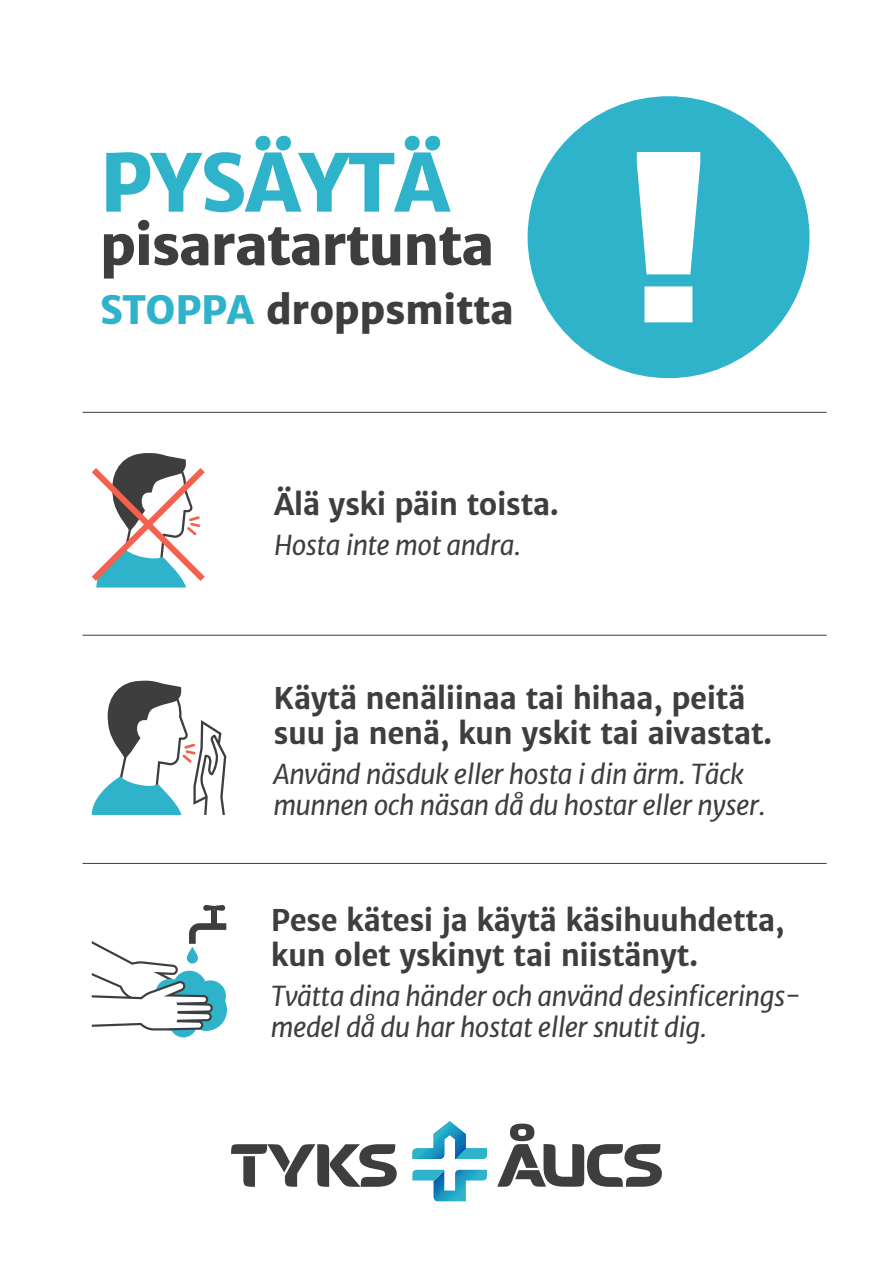
<style>
.page{position:relative;width:893px;height:1263px;background:#fff}
.page>*{position:absolute;margin:0;border:0;box-sizing:border-box;transform-origin:0 0}
.t1{font:800 79.12px "Merriweather Sans";letter-spacing:-.01em;color:#2fb3cb}
.t2{font:800 55.12px "Merriweather Sans";letter-spacing:-.025em;color:#3e3e3f}
.t3{font:800 39.22px "Merriweather Sans";letter-spacing:-.01em;color:#3e3e3f}
.t4{font:700 30px/34.5px "Merriweather Sans";letter-spacing:-.02em;color:#3e3e3f}
.t5{font:italic 27px/31.5px "Merriweather Sans";letter-spacing:-.02em;color:#3e3e3f}
.s1{color:#2fb3cb}
</style>
<div class="page">
<svg style="left:231px;top:1144px;width:166px;height:43px"></svg>
<svg style="left:497px;top:1123px;width:165px;height:64px"></svg>
<svg style="left:412px;top:1170px;width:75px;height:31px"></svg>
<svg style="left:412px;top:1121px;width:75px;height:38px"></svg>
<svg style="left:92px;top:453px;width:113px;height:134px"></svg>
<div style="left:211px;top:910px;width:6px;height:16px;background:#3e3e3f"></div>
<svg style="left:203px;top:905px;width:22px;height:6px"></svg>
<svg style="left:92px;top:923px;width:135px;height:114px"></svg>
<svg style="left:92px;top:680px;width:134px;height:135px"></svg>
<hr style="left:83px;top:635px;width:744px;height:1px;background:#3e3e3f">
<hr style="left:83px;top:412px;width:744px;height:1px;background:#3e3e3f">
<hr style="left:83px;top:863px;width:744px;height:1px;background:#3e3e3f">
<svg style="left:528px;top:96px;width:281px;height:282px;fill:#2fb3cb"></svg>
<h1 class="t1" style="left:100px;top:131px;width:352px">PYSÄYTÄ</h1>
<h2 class="t2" style="left:100px;top:209px;width:396px">pisaratartunta</h2>
<h3 class="t3" style="left:100px;top:284px;width:416px"><span class="s1">STOPPA</span> droppsmitta</h3>
<p class="t4" style="left:274px;top:487px;width:286px">Älä yski päin toista.</p>
<p class="t5" style="left:274px;top:529px;width:248px">Hosta inte mot andra.</p>
<p class="t4" style="left:274px;top:681px;width:500px">Käytä nenäliinaa tai hihaa, peitä suu ja nenä, kun yskit tai aivastat.</p>
<p class="t5" style="left:274px;top:758px;width:493px">Använd näsduk eller hosta i din ärm. Täck munnen och näsan då du hostar eller nyser.</p>
<p class="t4" style="left:271px;top:903px;width:515px">Pese kätesi ja käytä käsihuuhdetta, kun olet yskinyt tai niistänyt.</p>
<p class="t5" style="left:271px;top:980px;width:532px">Tvätta dina händer och använd desinficerings&shy;medel då du har hostat eller snutit dig.</p>
</div>
